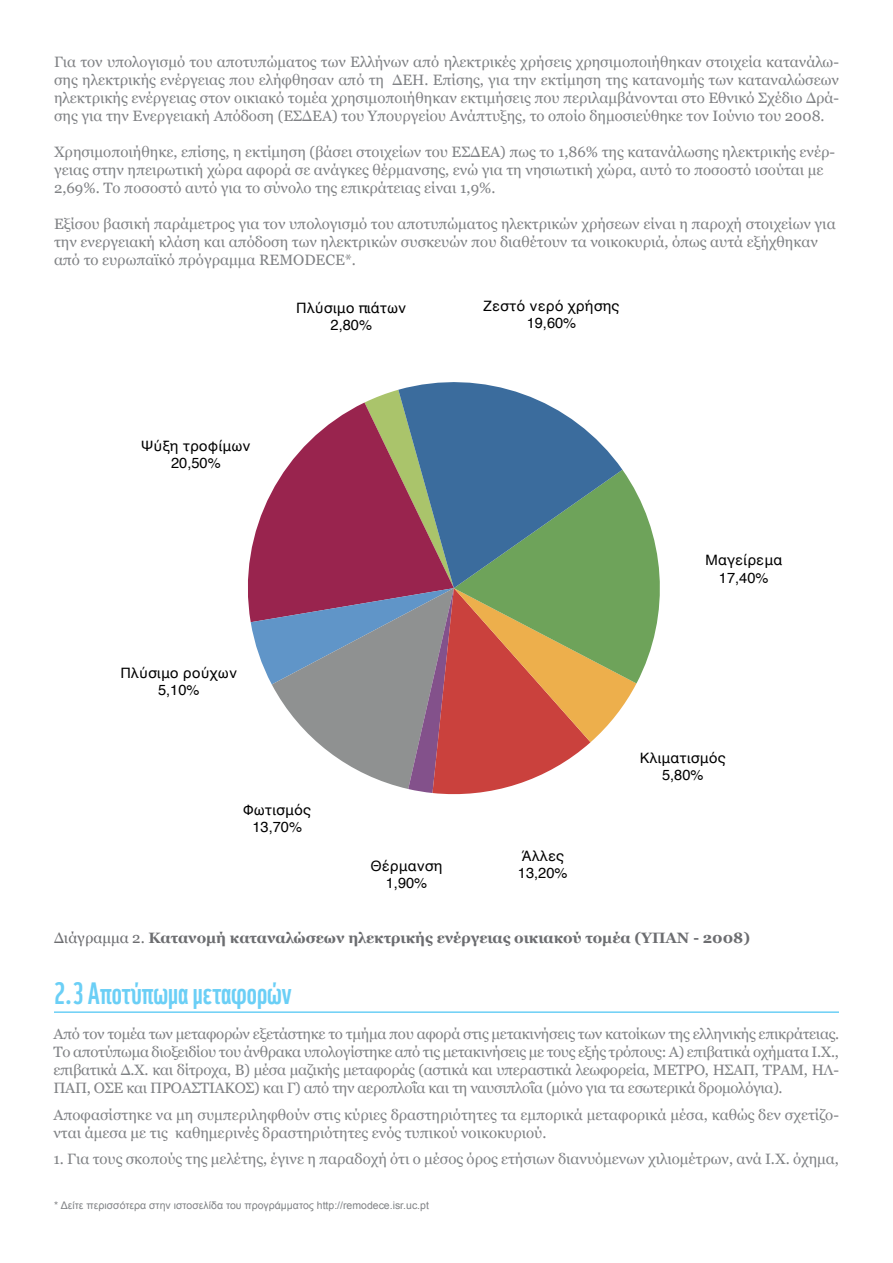
<style>
.page{position:relative;width:893px;height:1263px;background:#fff}
.page>*{position:absolute;margin:0;border:0;box-sizing:border-box;transform-origin:0 0}
.t1{font:30px "WWF";color:#6bcff6}
.t2{font:15px/18px "Georgia";color:#808285}
.t3{font:700 15px "Georgia";color:#6c6d70}
.t4{font:14.7px/17.1px "Helvetica";color:#000;text-align:center}
.t5{font:10.5px "Arial";color:#808285}
.s1{font-weight:400}
</style>
<div class="page">
<svg style="left:251px;top:390px;width:385px;height:405px"></svg>
<svg style="left:454px;top:470px;width:206px;height:213px;background:#a29c60"></svg>
<svg style="left:398px;top:382px;width:224px;height:206px;background:#658590"></svg>
<hr style="left:54px;top:1011px;width:785px;height:2px;background:#6bcff6">
<p class="t2" style="left:54px;top:53px;width:786px;text-align:justify">Για τον υπολογισμό του αποτυπώματος των Ελλήνων από ηλεκτρικές χρήσεις χρησιμοποιήθηκαν στοιχεία κατανάλω&shy;σης ηλεκτρικής ενέργειας που ελήφθησαν από τη ΔΕΗ. Επίσης, για την εκτίμηση της κατανομής των καταναλώσεων ηλεκτρικής ενέργειας στον οικιακό τομέα χρησιμοποιήθηκαν εκτιμήσεις που περιλαμβάνονται στο Εθνικό Σχέδιο Δρά&shy;σης για την Ενεργειακή Απόδοση (ΕΣΔΕΑ) του Υπουργείου Ανάπτυξης, το οποίο δημοσιεύθηκε τον Ιούνιο του 2008.</p>
<p class="t2" style="left:54px;top:143px;width:783px">Χρησιμοποιήθηκε, επίσης, η εκτίμηση (βάσει στοιχείων του ΕΣΔΕΑ) πως το 1,86% της κατανάλωσης ηλεκτρικής ενέρ&shy;γειας στην ηπειρωτική χώρα αφορά σε ανάγκες θέρμανσης, ενώ για τη νησιωτική χώρα, αυτό το ποσοστό ισούται με<br>2,69%. Το ποσοστό αυτό για το σύνολο της επικράτειας είναι 1,9%.</p>
<p class="t2" style="left:54px;top:215px;width:783px">Εξίσου βασική παράμετρος για τον υπολογισμό του αποτυπώματος ηλεκτρικών χρήσεων είναι η παροχή στοιχείων για την ενεργειακή κλάση και απόδοση των ηλεκτρικών συσκευών που διαθέτουν τα νοικοκυριά, όπως αυτά εξήχθηκαν από το ευρωπαϊκό πρόγραμμα REMODECE*.</p>
<p class="t4" style="left:296px;top:299px;width:112px">Πλύσιμο πιάτων<br>2,80%</p>
<p class="t4" style="left:483px;top:298px;width:138px">Ζεστό νερό χρήσης<br>19,60%</p>
<p class="t4" style="left:141px;top:438px;width:111px">Ψύξη τροφίμων<br>20,50%</p>
<p class="t4" style="left:120px;top:664px;width:118px">Πλύσιμο ρούχων<br>5,10%</p>
<p class="t4" style="left:243px;top:802px;width:69px">Φωτισμός<br>13,70%</p>
<p class="t4" style="left:370px;top:858px;width:74px">Θέρμανση<br>1,90%</p>
<p class="t4" style="left:518px;top:848px;width:51px;text-align:left">Άλλες<br>13,20%</p>
<p class="t4" style="left:705px;top:552px;width:79px">Μαγείρεμα<br>17,40%</p>
<p class="t4" style="left:640px;top:750px;width:88px">Κλιματισμός<br>5,80%</p>
<p class="t3" style="left:54px;top:929px;width:698px"><span class="s1">Διάγραμμα 2.</span> Κατανομή καταναλώσεων ηλεκτρικής ενέργειας οικιακού τομέα (ΥΠΑΝ - 2008)</p>
<p class="t1" style="left:54px;top:970px;width:239px">2.3 Αποτύπωμα μεταφορών</p>
<p class="t2" style="left:53px;top:1025px;width:787px;text-align:justify">Από τον τομέα των μεταφορών εξετάστηκε το τμήμα που αφορά στις μετακινήσεις των κατοίκων της ελληνικής επικράτειας.<br>Το αποτύπωμα διοξειδίου του άνθρακα υπολογίστηκε από τις μετακινήσεις με τους εξής τρόπους: Α) επιβατικά οχήματα Ι.Χ., επιβατικά Δ.Χ. και δίτροχα, Β) μέσα μαζικής μεταφοράς (αστικά και υπεραστικά λεωφορεία, ΜΕΤΡΟ, ΗΣΑΠ, ΤΡΑΜ, ΗΛ-ΠΑΠ, ΟΣΕ και ΠΡΟΑΣΤΙΑΚΟΣ) και Γ) από την αεροπλοΐα και τη ναυσιπλοΐα (μόνο για τα εσωτερικά δρομολόγια).</p>
<p class="t2" style="left:53px;top:1105px;width:787px">Αποφασίστηκε να μη συμπεριληφθούν στις κύριες δραστηριότητες τα εμπορικά μεταφορικά μέσα, καθώς δεν σχετίζο&shy;νται άμεσα με τις καθημερινές δραστηριότητες ενός τυπικού νοικοκυριού.</p>
<p class="t2" style="left:53px;top:1150px;width:787px">1. Για τους σκοπούς της μελέτης, έγινε η παραδοχή ότι ο μέσος όρος ετήσιων διανυόμενων χιλιομέτρων, ανά Ι.Χ. όχημα,</p>
<p class="t5" style="left:54px;top:1198px;width:376px">* Δείτε περισσότερα στην ιστοσελίδα του προγράμματος http://remodece.isr.uc.pt</p>
</div>
